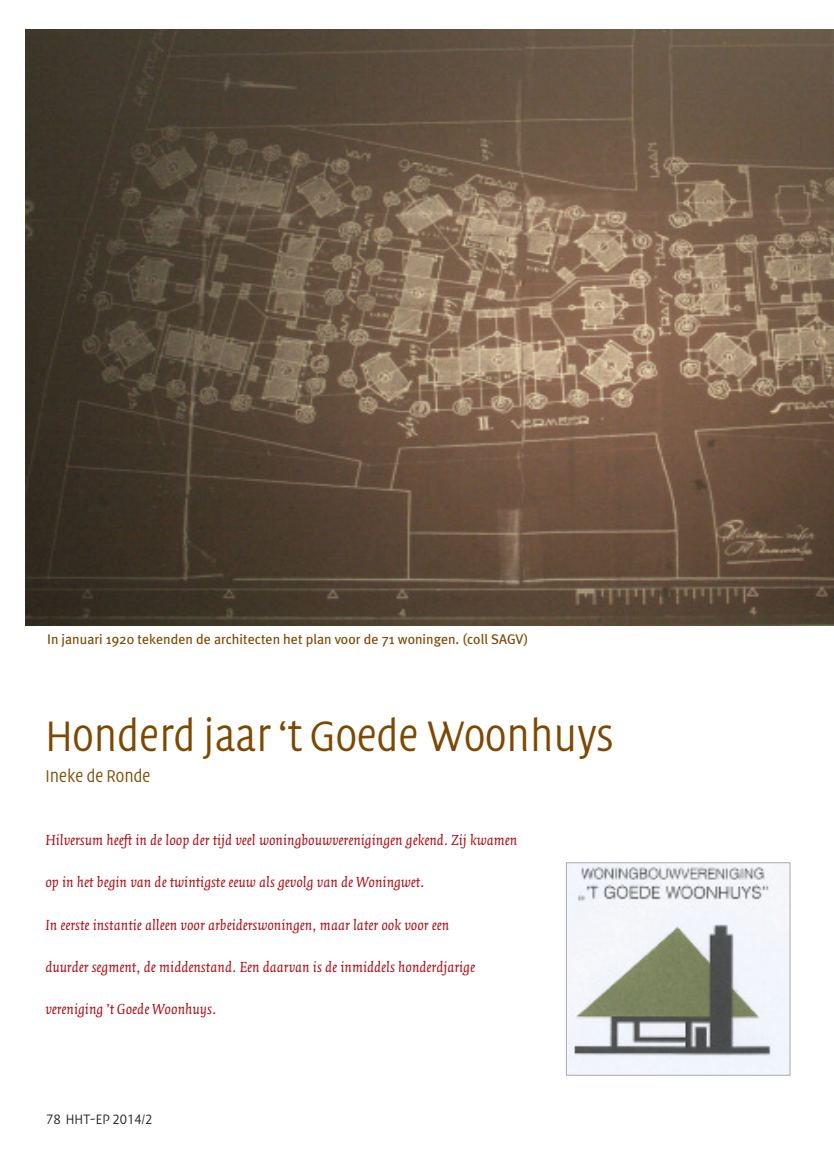
<style>
.page{position:relative;width:834px;height:1166px;background:#fff}
.page>*{position:absolute;margin:0;border:0;box-sizing:border-box;transform-origin:0 0}
.t1{font:300 43.75px "Qheader";color:#7d4800}
.t2{font:300 17.5px "Qheader";color:#7d4800}
.t3{font:italic 15.75px "Quadraat";color:#b00d15}
.t4{font:14px "Meta Plus";color:#7d4800}
.t5{font:300 14px "Qheader";color:#231f20}
</style>
<div class="page">
<img style="left:568px;top:864px;width:220px;height:209px">
<div style="left:566px;top:862px;width:224px;height:213px;border:1px solid #a8a9ad"></div>
<img style="left:25px;top:30px;width:808px;height:595px">
<p class="t4" style="left:47px;top:631px;width:482px">In januari 1920 tekenden de architecten het plan voor de 71 woningen. (coll SAGV)</p>
<h1 class="t1" style="left:45px;top:710px;width:570px">Honderd jaar ‘t Goede Woonhuys</h1>
<p class="t2" style="left:45px;top:766px;width:107px">Ineke de Ronde</p>
<p class="t3" style="left:45px;top:834px;width:473px">Hilversum heeft in de loop der tijd veel woningbouwverenigingen gekend. Zij kwamen</p>
<p class="t3" style="left:45px;top:876px;width:381px">op in het begin van de twintigste eeuw als gevolg van de Woningwet.</p>
<p class="t3" style="left:45px;top:918px;width:405px">In eerste instantie alleen voor arbeiderswoningen, maar later ook voor een</p>
<p class="t3" style="left:45px;top:960px;width:431px">duurder segment, de middenstand. Een daarvan is de inmiddels honderdjarige</p>
<p class="t3" style="left:45px;top:1002px;width:172px">vereniging ’t Goede Woonhuys.</p>
<p class="t5" style="left:46px;top:1111px;width:107px">78 HHT-EP 2014/2</p>
</div>
